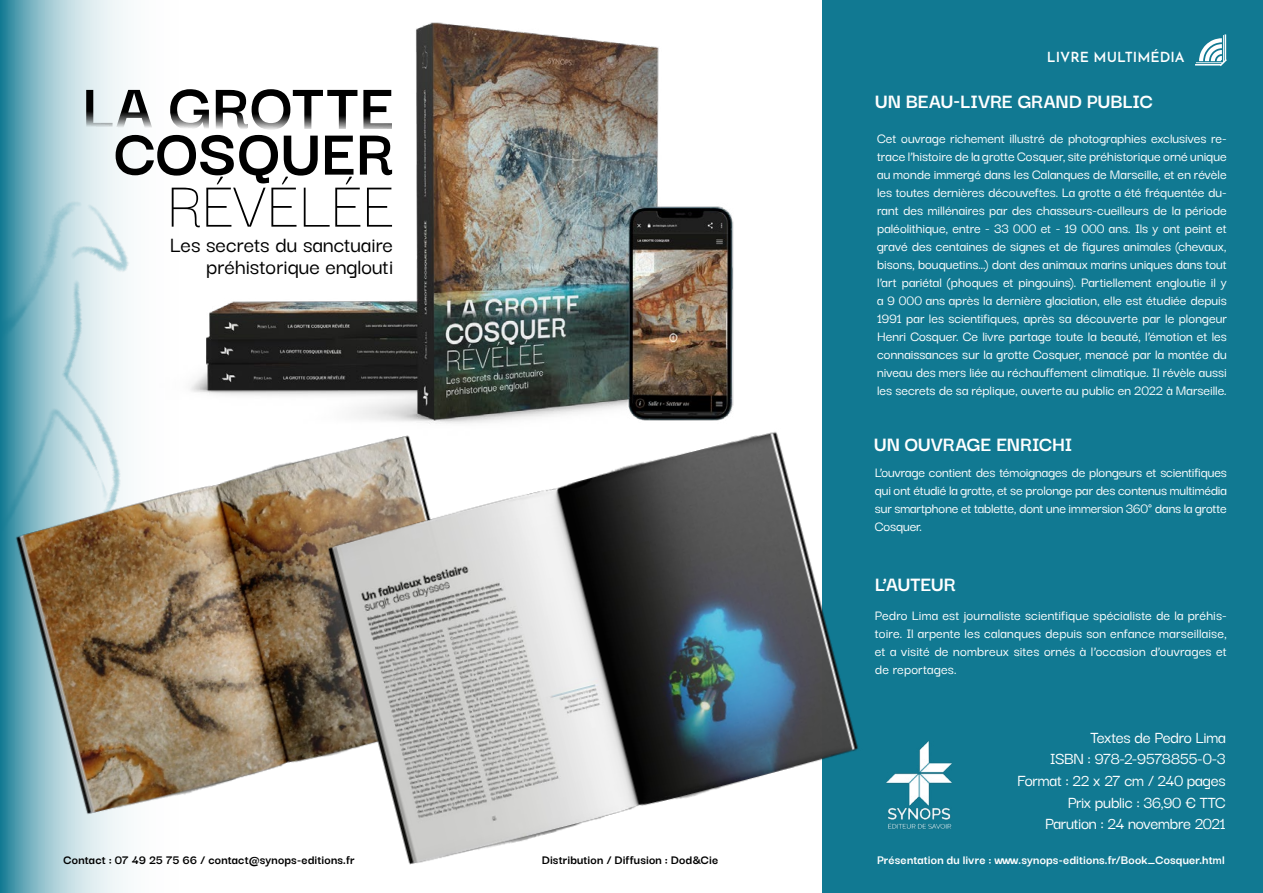
<style>
.page{position:relative;width:1263px;height:893px;background:#fff}
.page>*{position:absolute;margin:0;border:0;box-sizing:border-box;transform-origin:0 0}
.t1{font:700 69.3px "Darker Grotesque";color:#000}
.t2{font:300 69.3px "Darker Grotesque";color:#000}
.t3{font:500 23.55px/22.4px "Darker Grotesque";color:#000;text-align:right}
.t4{font:700 21.9px "Darker Grotesque";letter-spacing:-.01em;color:#fff}
.t5{font:500 18px/21.6px "Darker Grotesque";letter-spacing:-.025em;color:#fff;text-align:right}
.t6{font:500 15px/18px "Darker Grotesque";color:#fff;text-align:justify}
.t7{font:600 13.95px "Josefin Sans";color:#fff}
.t8{font:700 13.5px "Darker Grotesque";letter-spacing:.01em;color:#000}
.t9{font:700 13.5px "Darker Grotesque";letter-spacing:.01em;color:#fff}
</style>
<div class="page">
<svg style="left:0;top:0;width:130px;height:893px;background:#a8ced7"></svg>
<div style="left:823px;top:0;width:440px;height:893px;background:#117992"></div>
<img style="left:190px;top:0;width:633px;height:396px">
<svg style="left:1195px;top:34px;width:32px;height:32px"></svg>
<img style="left:0;top:398px;width:297px;height:443px">
<img style="left:297px;top:386px;width:590px;height:507px">
<img style="left:887px;top:741px;width:65px;height:88px">
<h1 class="t1" style="left:82px;top:55px;width:314px">LA GROTTE</h1>
<h1 class="t1" style="left:114px;top:101px;width:282px">COSQUER</h1>
<h1 class="t2" style="left:167px;top:153px;width:229px">RÉVÉLÉE</h1>
<h2 class="t3" style="left:170px;top:232px;width:225px">Les secrets du sanctuaire préhistorique englouti</h2>
<p class="t7" style="left:1047px;top:52px;width:139px">LIVRE MULTIMÉDIA</p>
<h3 class="t4" style="left:875px;top:85px;width:280px">UN BEAU-LIVRE GRAND PUBLIC</h3>
<p class="t6" style="left:877px;top:129px;width:351px">Cet ouvrage richement illustré de photographies exclusives re&shy;trace l’histoire de la grotte Cosquer, site préhistorique orné unique au monde immergé dans les Calanques de Marseille, et en révèle les toutes dernières découveftes. La grotte a été fréquentée du&shy;rant des millénaires par des chasseurs-cueilleurs de la période paléolithique, entre - 33 000 et - 19 000 ans. Ils y ont peint et gravé des centaines de signes et de figures animales (chevaux, bisons, bouquetins...) dont des animaux marins uniques dans tout l’art pariétal (phoques et pingouins). Partiellement engloutie il y a 9 000 ans après la dernière glaciation, elle est étudiée depuis 1991 par les scientifiques, après sa découverte par le plongeur Henri Cosquer. Ce livre partage toute la beauté, l’émotion et les connaissances sur la grotte Cosquer, menacé par la montée du niveau des mers liée au réchauffement climatique. Il révèle aussi les secrets de sa réplique, ouverte au public en 2022 à Marseille.</p>
<h3 class="t4" style="left:874px;top:428px;width:200px">UN OUVRAGE ENRICHI</h3>
<p class="t6" style="left:875px;top:462px;width:354px">L’ouvrage contient des témoignages de plongeurs et scientifiques qui ont étudié la grotte, et se prolonge par des contenus multimédia sur smartphone et tablette, dont une immersion 360° dans la grotte Cosquer.</p>
<h3 class="t4" style="left:875px;top:568px;width:83px">L’AUTEUR</h3>
<p class="t6" style="left:875px;top:605px;width:354px">Pedro Lima est journaliste scientifique spécialiste de la préhis&shy;toire. Il arpente les calanques depuis son enfance marseillaise, et a visité de nombreux sites ornés à l’occasion d’ouvrages et de reportages.</p>
<p class="t5" style="left:1017px;top:725px;width:210px">Textes de Pedro Lima<br>ISBN : 978-2-9578855-0-3<br>Format : 22 x 27 cm / 240 pages<br>Prix public : 36,90 € TTC<br>Parution : 24 novembre 2021</p>
<p class="t8" style="left:64px;top:850px;width:292px">Contact : 07 49 25 75 66 / contact@synops-editions.fr</p>
<p class="t8" style="left:542px;top:850px;width:178px">Distribution / Diffusion : Dod&amp;Cie</p>
<p class="t9" style="left:877px;top:850px;width:349px">Présentation du livre : www.synops-editions.fr/Book_Cosquer.html</p>
</div>
